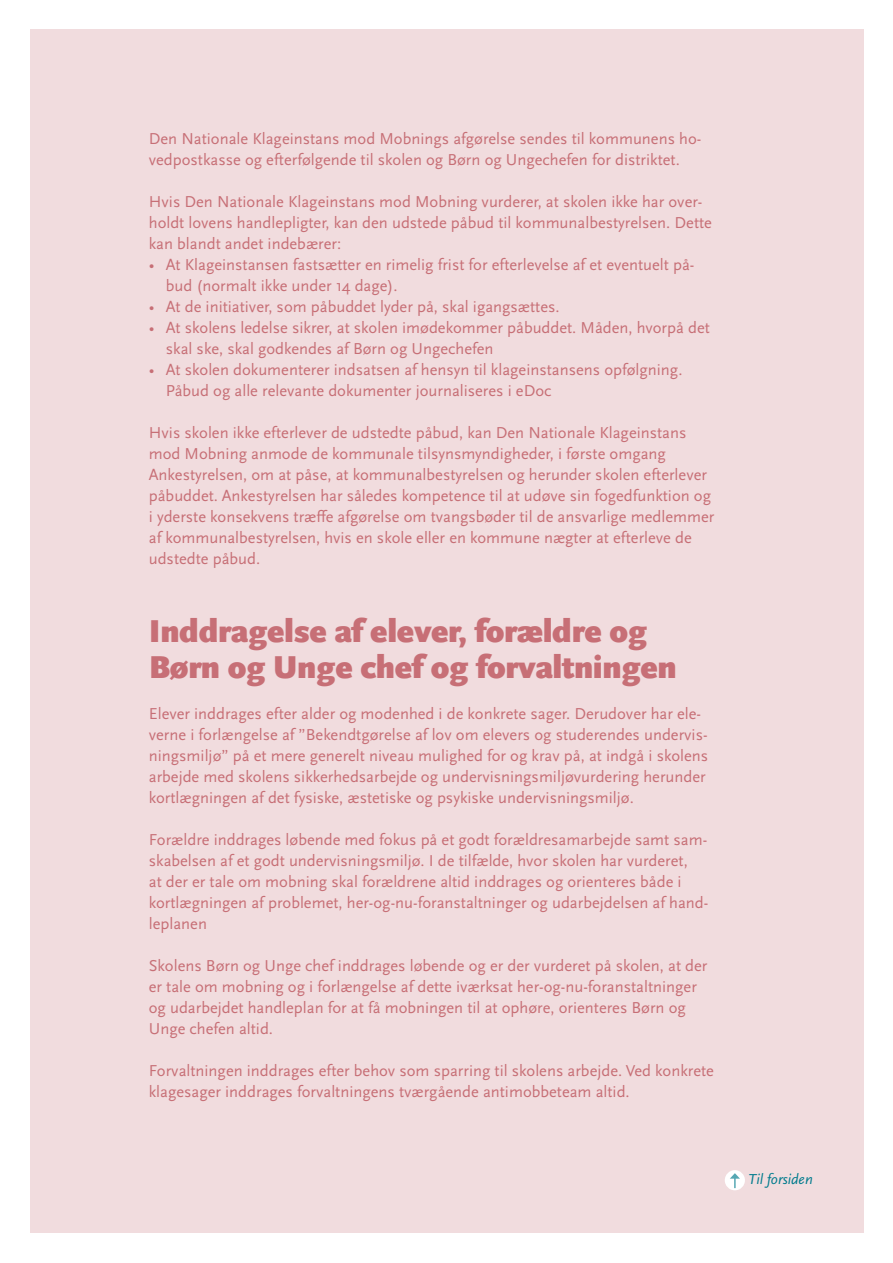
<style>
.page{position:relative;width:893px;height:1263px;background:#fff}
.page>*{position:absolute;margin:0;border:0;box-sizing:border-box;transform-origin:0 0}
.t1{font:900 33px/36px "Scala Sans OT";letter-spacing:-.01em;color:#c76f76}
.t2{font:16.5px/21px "Scala Sans OT";color:#c76f76}
.t3{font:italic 15px "Scala Sans OT";color:#007b8d}
</style>
<div class="page">
<div style="left:30px;top:30px;width:833px;height:1203px;background:#f1dcde"></div>
<div style="left:725px;top:1170px;width:20px;height:20px;background:#fff;border-radius:50%"></div>
<svg style="left:730px;top:1173px;width:10px;height:15px"></svg>
<p class="t2" style="left:149px;top:128px;width:554px">Den Nationale Klageinstans mod Mobnings afgørelse sendes til kommunens ho&shy;vedpostkasse og efterfølgende til skolen og Børn og Ungechefen for distriktet.</p>
<p class="t2" style="left:149px;top:191px;width:565px">Hvis Den Nationale Klageinstans mod Mobning vurderer, at skolen ikke har over&shy;holdt lovens handlepligter, kan den udstede påbud til kommunalbestyrelsen. Dette kan blandt andet indebærer:</p>
<p class="t2" style="left:166px;top:254px;width:530px;text-indent:-17px">• At Klageinstansen fastsætter en rimelig frist for efterlevelse af et eventuelt på&shy;bud (normalt ikke under 14 dage).</p>
<p class="t2" style="left:149px;top:296px;width:412px">• At de initiativer, som påbuddet lyder på, skal igangsættes.</p>
<p class="t2" style="left:166px;top:317px;width:545px;text-indent:-17px">• At skolens ledelse sikrer, at skolen imødekommer påbuddet. Måden, hvorpå det skal ske, skal godkendes af Børn og Ungechefen</p>
<p class="t2" style="left:166px;top:359px;width:518px;text-indent:-17px">• At skolen dokumenterer indsatsen af hensyn til klageinstansens opfølgning.<br>Påbud og alle relevante dokumenter journaliseres i eDoc</p>
<p class="t2" style="left:149px;top:422px;width:567px">Hvis skolen ikke efterlever de udstedte påbud, kan Den Nationale Klageinstans mod Mobning anmode de kommunale tilsynsmyndigheder, i første omgang Ankestyrelsen, om at påse, at kommunalbestyrelsen og herunder skolen efterlever påbuddet. Ankestyrelsen har således kompetence til at udøve sin fogedfunktion og i yderste konsekvens træffe afgørelse om tvangsbøder til de ansvarlige medlemmer af kommunalbestyrelsen, hvis en skole eller en kommune nægter at efterleve de udstedte påbud.</p>
<h1 class="t1" style="left:149px;top:614px;width:529px">Inddragelse af elever, forældre og<br>Børn og Unge chef og forvaltningen</h1>
<p class="t2" style="left:149px;top:703px;width:561px">Elever inddrages efter alder og modenhed i de konkrete sager. Derudover har ele&shy;verne i forlængelse af ”Bekendtgørelse af lov om elevers og studerendes undervis&shy;ningsmiljø” på et mere generelt niveau mulighed for og krav på, at indgå i skolens arbejde med skolens sikkerhedsarbejde og undervisningsmiljøvurdering herunder kortlægningen af det fysiske, æstetiske og psykiske undervisningsmiljø.</p>
<p class="t2" style="left:149px;top:829px;width:561px">Forældre inddrages løbende med fokus på et godt forældresamarbejde samt sam&shy;skabelsen af et godt undervisningsmiljø. I de tilfælde, hvor skolen har vurderet,<br>at der er tale om mobning skal forældrene altid inddrages og orienteres både i kortlægningen af problemet, her-og-nu-foranstaltninger og udarbejdelsen af hand&shy;leplanen</p>
<p class="t2" style="left:149px;top:955px;width:560px">Skolens Børn og Unge chef inddrages løbende og er der vurderet på skolen, at der er tale om mobning og i forlængelse af dette iværksat her-og-nu-foranstaltninger og udarbejdet handleplan for at få mobningen til at ophøre, orienteres Børn og Unge chefen altid.</p>
<p class="t2" style="left:149px;top:1060px;width:567px">Forvaltningen inddrages efter behov som sparring til skolens arbejde. Ved konkrete klagesager inddrages forvaltningens tværgående antimobbeteam altid.</p>
<p class="t3" style="left:748px;top:1171px;width:66px">Til forsiden</p>
</div>
